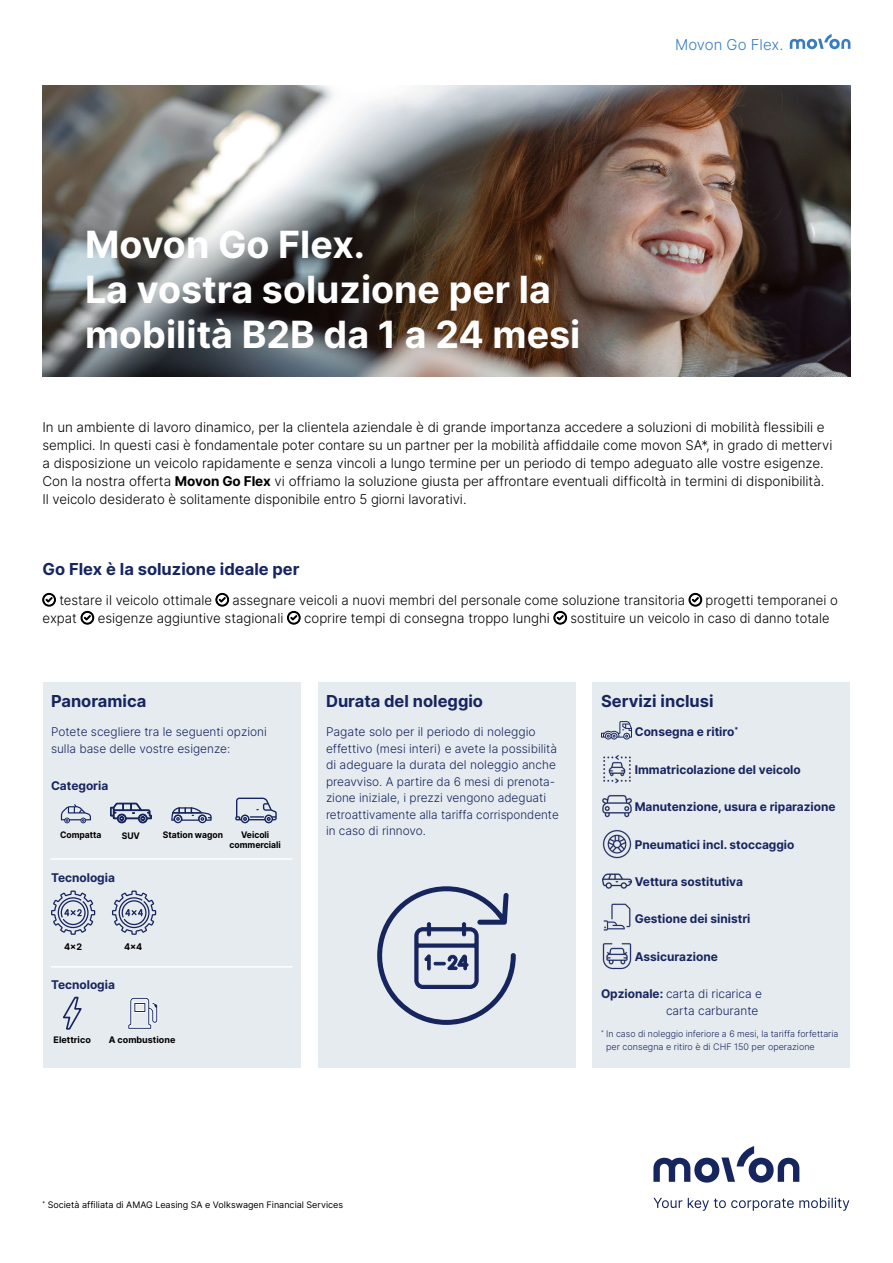
<style>
.page{position:relative;width:893px;height:1263px;background:#fff}
.page>*{position:absolute;margin:0;border:0;box-sizing:border-box;transform-origin:0 0}
.t1{font:700 37.5px/45px "Inter";color:#fff}
.t2{font:700 16.5px "Inter";color:#17255f}
.t3{font:300 15px "Inter";color:#387dc0}
.t4{font:300 13.5px/18px "Inter";letter-spacing:-.005em;color:#000}
.t5{font:300 13.5px "Inter";letter-spacing:-.005em;color:#000;scale:.95 1}
.t6{font:300 12px/16.5px "Inter";color:#17255f}
.t7{font:700 12px "Inter";color:#17255f}
.t8{font:300 9px/13.5px "Inter";color:#17255f}
.t9{font:9px "Inter";color:#000}
.t10{font:700 9px/10.5px "Inter";color:#000;text-align:center;scale:.95 1}
.t11{font:700 9px "Inter";color:#000}
.s1{font-weight:700}
</style>
<div class="page">
<svg style="left:790px;top:34px;width:60px;height:15px"></svg>
<div style="left:43px;top:682px;width:257px;height:386px;background:#e6ebef"></div>
<hr style="left:51px;top:858px;width:241px;height:2px;background:#fff">
<svg style="left:112px;top:890px;width:44px;height:45px"></svg>
<svg style="left:51px;top:890px;width:44px;height:45px"></svg>
<hr style="left:51px;top:966px;width:241px;height:1px;background:#fff">
<svg style="left:128px;top:997px;width:30px;height:32px"></svg>
<svg style="left:63px;top:996px;width:19px;height:34px"></svg>
<svg style="left:61px;top:804px;width:30px;height:19px"></svg>
<svg style="left:171px;top:807px;width:41px;height:16px"></svg>
<svg style="left:110px;top:803px;width:42px;height:20px"></svg>
<svg style="left:235px;top:798px;width:42px;height:25px"></svg>
<div style="left:317px;top:682px;width:258px;height:386px;background:#e6ebef"></div>
<div style="left:592px;top:682px;width:258px;height:386px;background:#e6ebef"></div>
<svg style="left:601px;top:721px;width:31px;height:18px"></svg>
<img style="left:603px;top:755px;width:28px;height:29px">
<img style="left:602px;top:795px;width:30px;height:23px">
<img style="left:602px;top:829px;width:30px;height:30px">
<img style="left:602px;top:873px;width:30px;height:16px">
<img style="left:603px;top:903px;width:28px;height:28px">
<img style="left:602px;top:943px;width:30px;height:27px">
<svg style="left:42px;top:593px;width:14px;height:13px"></svg>
<svg style="left:215px;top:593px;width:14px;height:13px"></svg>
<svg style="left:689px;top:593px;width:13px;height:13px"></svg>
<svg style="left:81px;top:611px;width:13px;height:13px"></svg>
<svg style="left:287px;top:611px;width:14px;height:13px"></svg>
<svg style="left:553px;top:611px;width:14px;height:13px"></svg>
<img style="left:43px;top:85px;width:807px;height:291px">
<svg style="left:653px;top:1146px;width:146px;height:36px"></svg>
<svg style="left:653px;top:1197px;width:196px;height:14px"></svg>
<svg style="left:377px;top:886px;width:139px;height:139px"></svg>
<h1 class="t1" style="left:85px;top:221px;width:497px">Movon Go Flex.<br>La vostra soluzione per la mobilità B2B da 1 a 24 mesi</h1>
<p class="t3" style="left:675px;top:33px;width:110px">Movon Go Flex.</p>
<p class="t4" style="left:43px;top:418px;width:791px">In un ambiente di lavoro dinamico, per la clientela aziendale è di grande importanza accedere a soluzioni di mobilità flessibili e semplici. In questi casi è fondamentale poter contare su un partner per la mobilità affiddaile come movon SA*, in grado di mettervi a disposizione un veicolo rapidamente e senza vincoli a lungo termine per un periodo di tempo adeguato alle vostre esigenze.<br>Con la nostra offerta <span class="s1">Movon Go Flex</span> vi offriamo la soluzione giusta per affrontare eventuali difficoltà in termini di disponibilità.<br>Il veicolo desiderato è solitamente disponibile entro 5 giorni lavorativi.</p>
<p class="t2" style="left:43px;top:556px;width:259px">Go Flex è la soluzione ideale per</p>
<p class="t4" style="left:59px;top:591px;width:154px">testare il veicolo ottimale</p>
<p class="t4" style="left:232px;top:591px;width:454px">assegnare veicoli a nuovi membri del personale come soluzione transitoria</p>
<p class="t4" style="left:706px;top:591px;width:134px">progetti temporanei o</p>
<p class="t4" style="left:43px;top:609px;width:36px">expat</p>
<p class="t4" style="left:98px;top:609px;width:187px">esigenze aggiuntive stagionali</p>
<p class="t4" style="left:304px;top:609px;width:247px">coprire tempi di consegna troppo lunghi</p>
<p class="t5" style="left:571px;top:608px;width:274px">sostituire un veicolo in caso di danno totale</p>
<p class="t2" style="left:51px;top:689px;width:97px">Panoramica</p>
<p class="t6" style="left:51px;top:723px;width:217px">Potete scegliere tra le seguenti opzioni sulla base delle vostre esigenze:</p>
<p class="t7" style="left:51px;top:777px;width:59px">Categoria</p>
<p class="t10" style="left:60px;top:829px;width:45px">Compatta</p>
<p class="t10" style="left:122px;top:830px;width:21px">SUV</p>
<p class="t10" style="left:163px;top:829px;width:65px">Station wagon</p>
<p class="t10" style="left:230px;top:829px;width:55px">Veicoli commerciali</p>
<p class="t7" style="left:51px;top:868px;width:65px">Tecnologia</p>
<p class="t11" style="left:64px;top:940px;width:19px">4x2</p>
<p class="t11" style="left:124px;top:940px;width:20px">4x4</p>
<p class="t7" style="left:51px;top:976px;width:65px">Tecnologia</p>
<p class="t11" style="left:54px;top:1033px;width:39px">Elettrico</p>
<p class="t11" style="left:109px;top:1033px;width:68px">A combustione</p>
<p class="t2" style="left:326px;top:689px;width:159px">Durata del noleggio</p>
<p class="t6" style="left:326px;top:723px;width:234px">Pagate solo per il periodo di noleggio effettivo (mesi interi) e avete la possibilità di adeguare la durata del noleggio anche preavviso. A partire da 6 mesi di prenota&shy;zione iniziale, i prezzi vengono adeguati retroattivamente alla tariffa corrispondente in caso di rinnovo.</p>
<p class="t2" style="left:601px;top:689px;width:114px">Servizi inclusi</p>
<p class="t7" style="left:635px;top:723px;width:105px">Consegna e ritiro<sup>*</sup></p>
<p class="t7" style="left:635px;top:761px;width:168px">Immatricolazione del veicolo</p>
<p class="t7" style="left:635px;top:798px;width:202px">Manutenzione, usura e riparazione</p>
<p class="t7" style="left:635px;top:835px;width:161px">Pneumatici incl. stoccaggio</p>
<p class="t7" style="left:635px;top:873px;width:110px">Vettura sostitutiva</p>
<p class="t7" style="left:635px;top:910px;width:117px">Gestione dei sinistri</p>
<p class="t7" style="left:635px;top:948px;width:85px">Assicurazione</p>
<p class="t6" style="left:666px;top:985px;width:98px;text-indent:-65px"><span class="s1">Opzionale:</span> carta di ricarica e carta carburante</p>
<p class="t8" style="left:606px;top:1026px;width:234px;text-indent:-5px"><sup>*</sup> In caso di noleggio inferiore a 6 mesi, la tariffa forfettaria per consegna e ritiro è di CHF 150 per operazione</p>
<p class="t9" style="left:43px;top:1198px;width:302px"><sup>*</sup> Società affiliata di AMAG Leasing SA e Volkswagen Financial Services</p>
</div>
